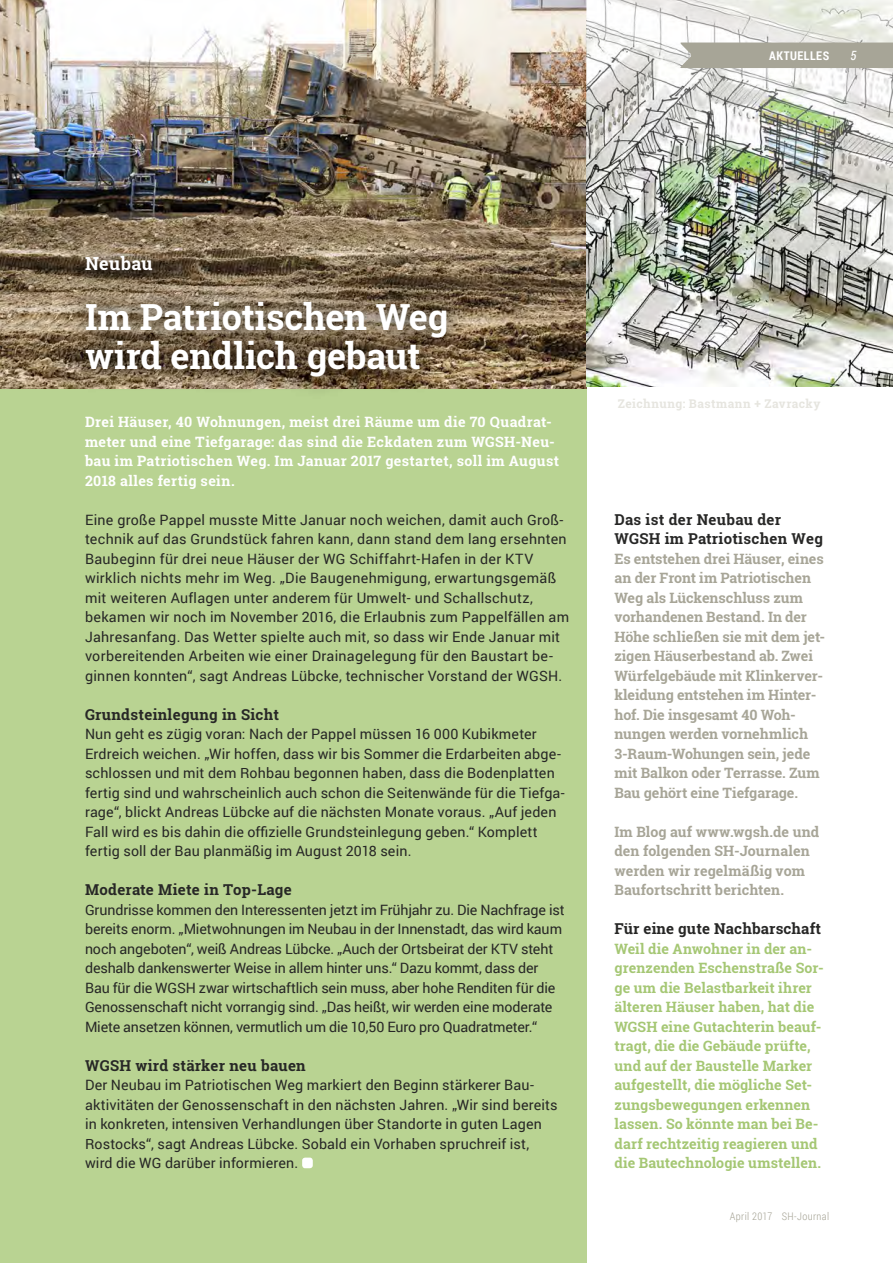
<style>
.page{position:relative;width:893px;height:1263px;background:#fff}
.page>*{position:absolute;margin:0;border:0;box-sizing:border-box;transform-origin:0 0}
.t1{font:700 36px/39px "Roboto Slab";letter-spacing:-.01em;color:#fff}
.t2{font:700 18px "Roboto Slab";letter-spacing:.02em;color:#fff}
.t3{font:700 15px/19.5px "Roboto Slab";letter-spacing:.02em;color:#272726}
.t4{font:14.25px/19.5px "Roboto";letter-spacing:.01em;color:#272726}
.t5{font:14.25px/19.5px "Roboto";letter-spacing:-.01em;color:#272726}
.t6{font:700 14.25px/19.5px "Roboto Slab";letter-spacing:-.005em;color:#a7a597}
.t7{font:700 14.25px/19.5px "Roboto Slab";letter-spacing:.005em;color:#a5c774}
.t8{font:700 14.25px/19.5px "Roboto Slab";letter-spacing:.025em;color:#fff}
.t9{font:italic 12.75px "Roboto Condensed";color:#fff}
.t10{font:700 12px "Roboto Slab";letter-spacing:.04em;color:#e6e5df}
.t11{font:700 12px "Roboto Condensed";letter-spacing:.045em;color:#fff}
.t12{font:300 10.5px "Roboto Condensed";letter-spacing:.035em;color:#a7a597}
</style>
<div class="page">
<div style="left:0;top:369px;width:586px;height:894px;background:#b9d392"></div>
<div style="left:302px;top:1157px;width:11px;height:11px;background:#fff;border-radius:3px"></div>
<img style="left:0;top:0;width:893px;height:388px">
<svg style="left:64px;top:280px;width:406px;height:109px;background:#73624b"></svg>
<svg style="left:64px;top:235px;width:110px;height:59px;background:#786750"></svg>
<div style="left:680px;top:43px;width:213px;height:25px;background:#a7a597"></div>
<p class="t11" style="left:769px;top:47px;width:62px">AKTUELLES</p>
<p class="t9" style="left:850px;top:47px;width:8px">5</p>
<p class="t2" style="left:85px;top:252px;width:69px">Neubau</p>
<h1 class="t1" style="left:85px;top:297px;width:365px">Im Patriotischen Weg wird endlich gebaut</h1>
<p class="t8" style="left:85px;top:412px;width:475px">Drei Häuser, 40 Wohnungen, meist drei Räume um die 70 Quadrat&shy;meter und eine Tiefgarage: das sind die Eckdaten zum WGSH-Neu&shy;bau im Patriotischen Weg. Im Januar 2017 gestartet, soll im August 2018 alles fertig sein.</p>
<p class="t4" style="left:85px;top:509px;width:486px">Eine große Pappel musste Mitte Januar noch weichen, damit auch Groß&shy;technik auf das Grundstück fahren kann, dann stand dem lang ersehnten Baubeginn für drei neue Häuser der WG Schiffahrt-Hafen in der KTV wirklich nichts mehr im Weg. „Die Baugenehmigung, erwartungsgemäß mit weiteren Auflagen unter anderem für Umwelt- und Schallschutz, bekamen wir noch im November 2016, die Erlaubnis zum Pappelfällen am Jahresanfang. Das Wetter spielte auch mit, so dass wir Ende Januar mit vorbereitenden Arbeiten wie einer Drainagelegung für den Baustart be&shy;ginnen konnten“, sagt Andreas Lübcke, technischer Vorstand der WGSH.</p>
<p class="t3" style="left:85px;top:704px;width:196px">Grundsteinlegung in Sicht</p>
<p class="t4" style="left:85px;top:724px;width:481px">Nun geht es zügig voran: Nach der Pappel müssen 16 000 Kubikmeter Erdreich weichen. „Wir hoffen, dass wir bis Sommer die Erdarbeiten abge&shy;schlossen und mit dem Rohbau begonnen haben, dass die Bodenplatten fertig sind und wahrscheinlich auch schon die Seitenwände für die Tiefga&shy;rage“, blickt Andreas Lübcke auf die nächsten Monate voraus. „Auf jeden Fall wird es bis dahin die offizielle Grundsteinlegung geben.“ Komplett fertig soll der Bau planmäßig im August 2018 sein.</p>
<p class="t3" style="left:85px;top:880px;width:208px">Moderate Miete in Top-Lage</p>
<p class="t5" style="left:85px;top:899px;width:481px">Grundrisse kommen den Interessenten jetzt im Frühjahr zu. Die Nachfrage ist bereits enorm. „Mietwohnungen im Neubau in der Innenstadt, das wird kaum noch angeboten“, weiß Andreas Lübcke. „Auch der Ortsbeirat der KTV steht deshalb dankenswerter Weise in allem hinter uns.“ Dazu kommt, dass der Bau für die WGSH zwar wirtschaftlich sein muss, aber hohe Renditen für die Genossenschaft nicht vorrangig sind. „Das heißt, wir werden eine moderate Miete ansetzen können, vermutlich um die 10,50 Euro pro Quadratmeter.“</p>
<p class="t3" style="left:85px;top:1055px;width:222px">WGSH wird stärker neu bauen</p>
<p class="t4" style="left:85px;top:1075px;width:474px">Der Neubau im Patriotischen Weg markiert den Beginn stärkerer Bau&shy;aktivitäten der Genossenschaft in den nächsten Jahren. „Wir sind bereits in konkreten, intensiven Verhandlungen über Standorte in guten Lagen Rostocks“, sagt Andreas Lübcke. Sobald ein Vorhaben spruchreif ist, wird die WG darüber informieren.</p>
<p class="t10" style="left:618px;top:395px;width:204px">Zeichnung: Bastmann + Zavracky</p>
<p class="t3" style="left:614px;top:509px;width:210px">Das ist der Neubau der<br>WGSH im Patriotischen Weg</p>
<p class="t6" style="left:614px;top:549px;width:212px">Es entstehen drei Häuser, eines an der Front im Patriotischen<br>Weg als Lückenschluss zum vorhandenen Bestand. In der<br>Höhe schließen sie mit dem jet&shy;zigen Häuserbestand ab. Zwei<br>Würfelgebäude mit Klinkerver&shy;kleidung entstehen im Hinter&shy;hof. Die insgesamt 40 Woh&shy;nungen werden vornehmlich<br>3-Raum-Wohungen sein, jede mit Balkon oder Terrasse. Zum<br>Bau gehört eine Tiefgarage.</p>
<p class="t6" style="left:614px;top:821px;width:206px">Im Blog auf www.wgsh.de und den folgenden SH-Journalen werden wir regelmäßig vom<br>Baufortschritt berichten.</p>
<p class="t3" style="left:614px;top:919px;width:208px">Für eine gute Nachbarschaft</p>
<p class="t7" style="left:614px;top:939px;width:211px">Weil die Anwohner in der an&shy;grenzenden Eschenstraße Sor&shy;ge um die Belastbarkeit ihrer älteren Häuser haben, hat die<br>WGSH eine Gutachterin beauf&shy;tragt, die die Gebäude prüfte, und auf der Baustelle Marker aufgestellt, die mögliche Set&shy;zungsbewegungen erkennen lassen. So könnte man bei Be&shy;darf rechtzeitig reagieren und die Bautechnologie umstellen.</p>
<p class="t12" style="left:730px;top:1209px;width:101px">April 2017 SH-Journal</p>
</div>
